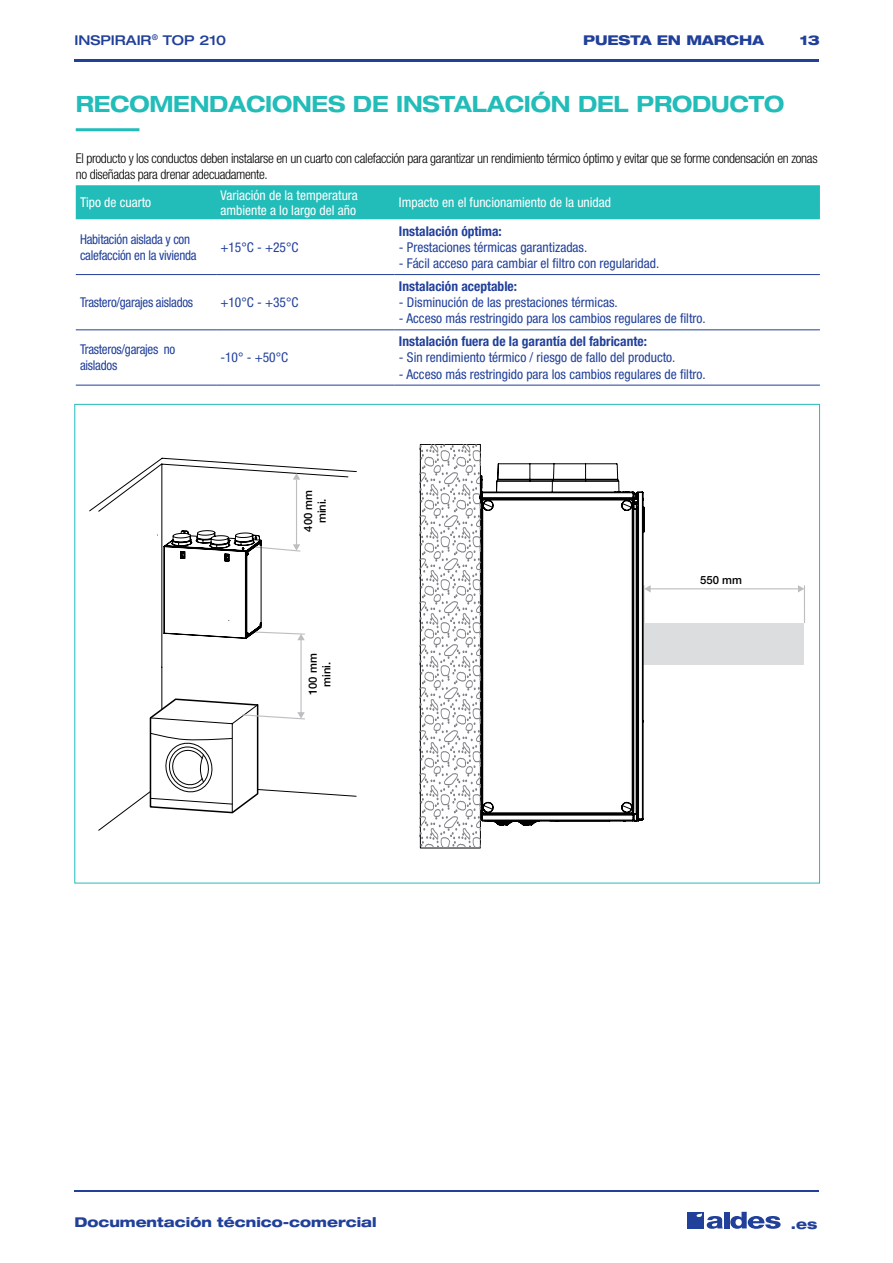
<style>
.page{position:relative;width:893px;height:1263px;background:#fff}
.page>*{position:absolute;margin:0;border:0;box-sizing:border-box;transform-origin:0 0}
.t1{font:700 expanded 22.5px "Helvetica Neue LT Std";letter-spacing:-.01em;color:#22bcb9;scale:.95 1}
.t2{font:condensed 13.5px "Helvetica Neue LT Std";color:#21409a}
.t3{font:300 condensed 13.5px/16.5px "Helvetica Neue LT Std";letter-spacing:-.025em;color:#000}
.t4{font:condensed 13.5px/16.2px "Helvetica Neue LT Std";letter-spacing:-.02em;color:#21409a;scale:.96 1}
.t5{font:condensed 13.5px/15px "Helvetica Neue LT Std";color:#fff}
.t6{font:700 condensed 13.5px "Helvetica Neue LT Std";color:#21409a}
.t7{font:800 expanded 13.5px "Helvetica Neue LT Std";color:#21409a}
.t8{font:500 expanded 13.5px "Helvetica Neue LT Std";color:#21409a}
.t9{font:500 11.4px/13.6px "Helvetica Neue LT Pro";color:#000;text-align:center}
</style>
<div class="page">
<hr style="left:74px;top:1191px;width:745px;height:1px;background:#21409a">
<div style="left:687px;top:1212px;width:16px;height:16px;background:#21409a"></div>
<div style="left:724px;top:1212px;width:5px;height:16px;background:#21409a"></div>
<svg style="left:730px;top:1212px;width:51px;height:17px"></svg>
<svg style="left:697px;top:1213px;width:26px;height:16px"></svg>
<hr style="left:74px;top:60px;width:745px;height:2px;background:#21409a">
<svg style="left:89px;top:457px;width:268px;height:374px"></svg>
<div style="left:644px;top:623px;width:160px;height:42px;background:#dcddde"></div>
<hr style="left:647px;top:588px;width:151px;height:1px;background:#bcbec0">
<svg style="left:798px;top:585px;width:6px;height:7px"></svg>
<hr style="left:804px;top:585px;width:1px;height:38px;background:#bcbec0">
<svg style="left:149px;top:473px;width:157px;height:341px"></svg>
<svg style="left:420px;top:444px;width:61px;height:404px"></svg>
<svg style="left:479px;top:463px;width:185px;height:386px"></svg>
<hr style="left:76px;top:128px;width:63px;height:3px;background:#22bcb9">
<div style="left:76px;top:185px;width:744px;height:34px;background:#22bcb9"></div>
<hr style="left:76px;top:274px;width:140px;height:1px;background:#21409a">
<hr style="left:216px;top:274px;width:179px;height:1px;background:#21409a">
<hr style="left:395px;top:274px;width:425px;height:1px;background:#21409a">
<hr style="left:76px;top:329px;width:140px;height:1px;background:#21409a">
<hr style="left:216px;top:329px;width:179px;height:1px;background:#21409a">
<hr style="left:395px;top:329px;width:425px;height:1px;background:#21409a">
<hr style="left:76px;top:385px;width:140px;height:1px;background:#21409a">
<hr style="left:216px;top:385px;width:179px;height:1px;background:#21409a">
<hr style="left:395px;top:385px;width:425px;height:1px;background:#21409a">
<p class="t8" style="left:74px;top:32px;width:153px">INSPIRAIR<sup>®</sup> TOP 210</p>
<p class="t7" style="left:583px;top:31px;width:182px">PUESTA EN MARCHA</p>
<p class="t7" style="left:800px;top:31px;width:22px">13</p>
<h1 class="t1" style="left:76px;top:90px;width:747px">RECOMENDACIONES DE INSTALACIÓN DEL PRODUCTO</h1>
<p class="t3" style="left:76px;top:150px;width:743px">El producto y los conductos deben instalarse en un cuarto con calefacción para garantizar un rendimiento térmico óptimo y evitar que se forme condensación en zonas no diseñadas para drenar adecuadamente.</p>
<p class="t5" style="left:80px;top:195px;width:73px">Tipo de cuarto</p>
<p class="t5" style="left:220px;top:187px;width:139px">Variación de la temperatura ambiente a lo largo del año</p>
<p class="t5" style="left:399px;top:195px;width:214px">Impacto en el funcionamiento de la unidad</p>
<p class="t4" style="left:80px;top:231px;width:123px">Habitación aislada y con calefacción en la vivienda</p>
<p class="t2" style="left:220px;top:239px;width:80px">+15°C - +25°C</p>
<p class="t6" style="left:399px;top:223px;width:104px">Instalación óptima:</p>
<p class="t2" style="left:399px;top:239px;width:190px">- Prestaciones térmicas garantizadas.</p>
<p class="t2" style="left:399px;top:255px;width:262px">- Fácil acceso para cambiar el filtro con regularidad.</p>
<p class="t4" style="left:80px;top:294px;width:119px">Trastero/garajes aislados</p>
<p class="t2" style="left:220px;top:294px;width:80px">+10°C - +35°C</p>
<p class="t4" style="left:80px;top:341px;width:101px">Trasteros/garajes no aislados</p>
<p class="t2" style="left:220px;top:350px;width:69px">-10° - +50°C</p>
<p class="t9" style="left:301px;top:532px;width:43px;rotate:-90deg">400 mm mini.</p>
<p class="t9" style="left:306px;top:695px;width:43px;rotate:-90deg">100 mm mini.</p>
<p class="t6" style="left:399px;top:278px;width:120px">Instalación aceptable:</p>
<p class="t2" style="left:399px;top:294px;width:220px">- Disminución de las prestaciones térmicas.</p>
<p class="t2" style="left:399px;top:311px;width:308px">- Acceso más restringido para los cambios regulares de filtro.</p>
<p class="t6" style="left:399px;top:333px;width:249px">Instalación fuera de la garantía del fabricante:</p>
<p class="t2" style="left:399px;top:350px;width:278px">- Sin rendimiento térmico / riesgo de fallo del producto.</p>
<p class="t2" style="left:399px;top:366px;width:308px">- Acceso más restringido para los cambios regulares de filtro.</p>
<p class="t9" style="left:700px;top:573px;width:43px">550 mm</p>
<p class="t7" style="left:74px;top:1213px;width:304px">Documentación técnico-comercial</p>
<p class="t7" style="left:791px;top:1215px;width:28px">.es</p>
</div>
